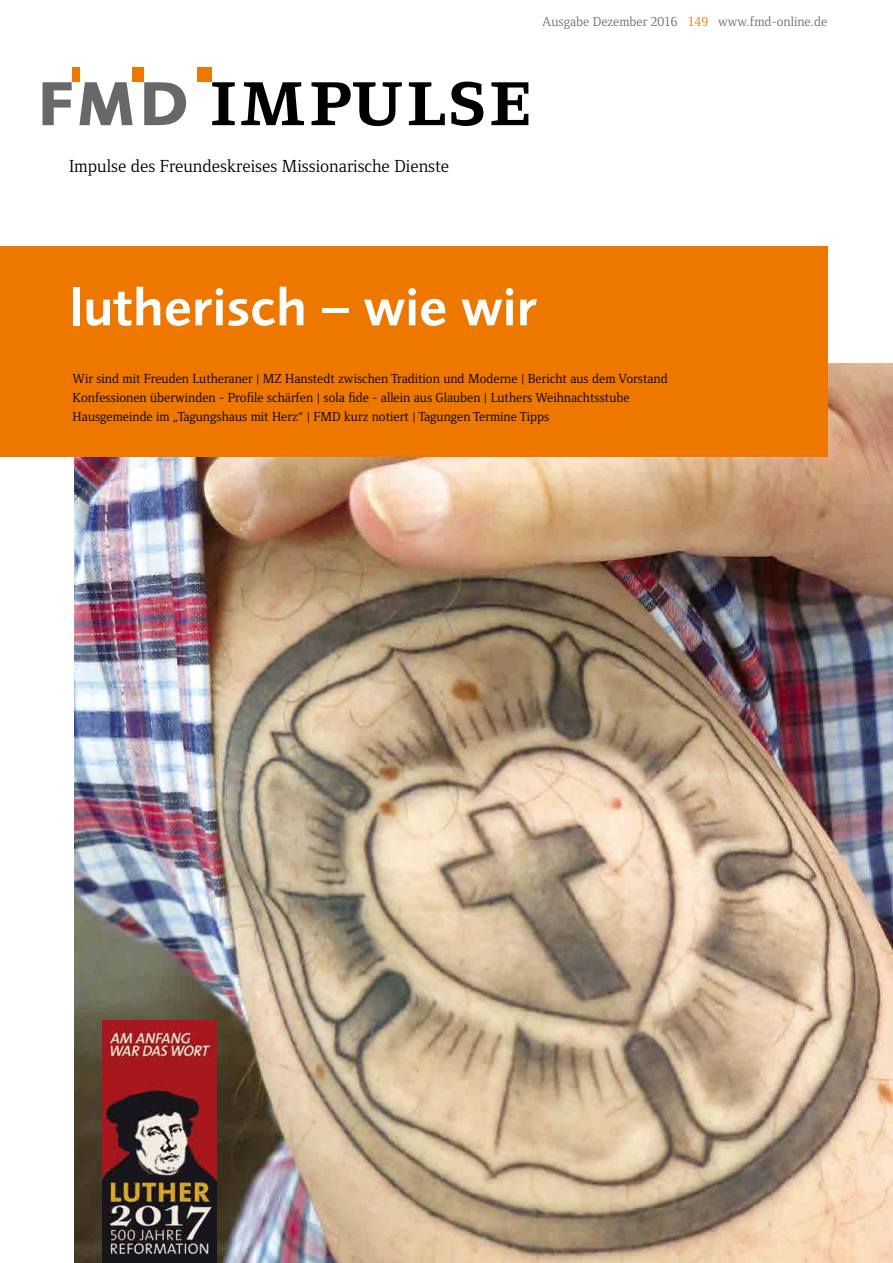
<style>
.page{position:relative;width:893px;height:1263px;background:#fff}
.page>*{position:absolute;margin:0;border:0;box-sizing:border-box;transform-origin:0 0}
.t1{font:600 54px "Foundry Sans";color:#fff}
.t2{font:18px "Foundry Form Serif";color:#000}
.t3{font:13.5px/19.2px "Foundry Form Serif";color:#000}
.t4{font:13.5px "Foundry Form Serif";color:#6d6b70}
.s1{color:#e70}
</style>
<div class="page">
<img style="left:75px;top:364px;width:818px;height:899px">
<div style="left:0;top:247px;width:827px;height:210px;background:#e70"></div>
<svg style="left:43px;top:82px;width:29px;height:43px"></svg>
<svg style="left:79px;top:82px;width:54px;height:43px"></svg>
<svg style="left:144px;top:82px;width:42px;height:43px"></svg>
<div style="left:72px;top:68px;width:7px;height:14px;background:#e70"></div>
<div style="left:133px;top:68px;width:11px;height:14px;background:#e70"></div>
<div style="left:197px;top:68px;width:15px;height:14px;background:#e70"></div>
<svg style="left:212px;top:82px;width:23px;height:43px"></svg>
<svg style="left:241px;top:82px;width:63px;height:43px"></svg>
<svg style="left:311px;top:82px;width:91px;height:44px"></svg>
<svg style="left:409px;top:82px;width:36px;height:43px"></svg>
<svg style="left:451px;top:82px;width:32px;height:44px"></svg>
<svg style="left:491px;top:82px;width:37px;height:43px"></svg>
<img style="left:103px;top:1020px;width:113px;height:243px">
<h2 class="t2" style="left:69px;top:156px;width:382px">Impulse des Freundeskreises Missionarische Dienste</h2>
<p class="t4" style="left:542px;top:14px;width:287px">Ausgabe Dezember 2016 <span class="s1">149</span> www.fmd-online.de</p>
<h1 class="t1" style="left:69px;top:276px;width:469px">lutherisch – wie wir</h1>
<p class="t3" style="left:73px;top:369px;width:597px">Wir sind mit Freuden Lutheraner | MZ Hanstedt zwischen Tradition und Moderne | Bericht aus dem Vorstand<br>Konfessionen überwinden - Profile schärfen | sola fide - allein aus Glauben | Luthers Weihnachtsstube<br>Hausgemeinde im „Tagungshaus mit Herz“ | FMD kurz notiert | Tagungen Termine Tipps</p>
</div>
